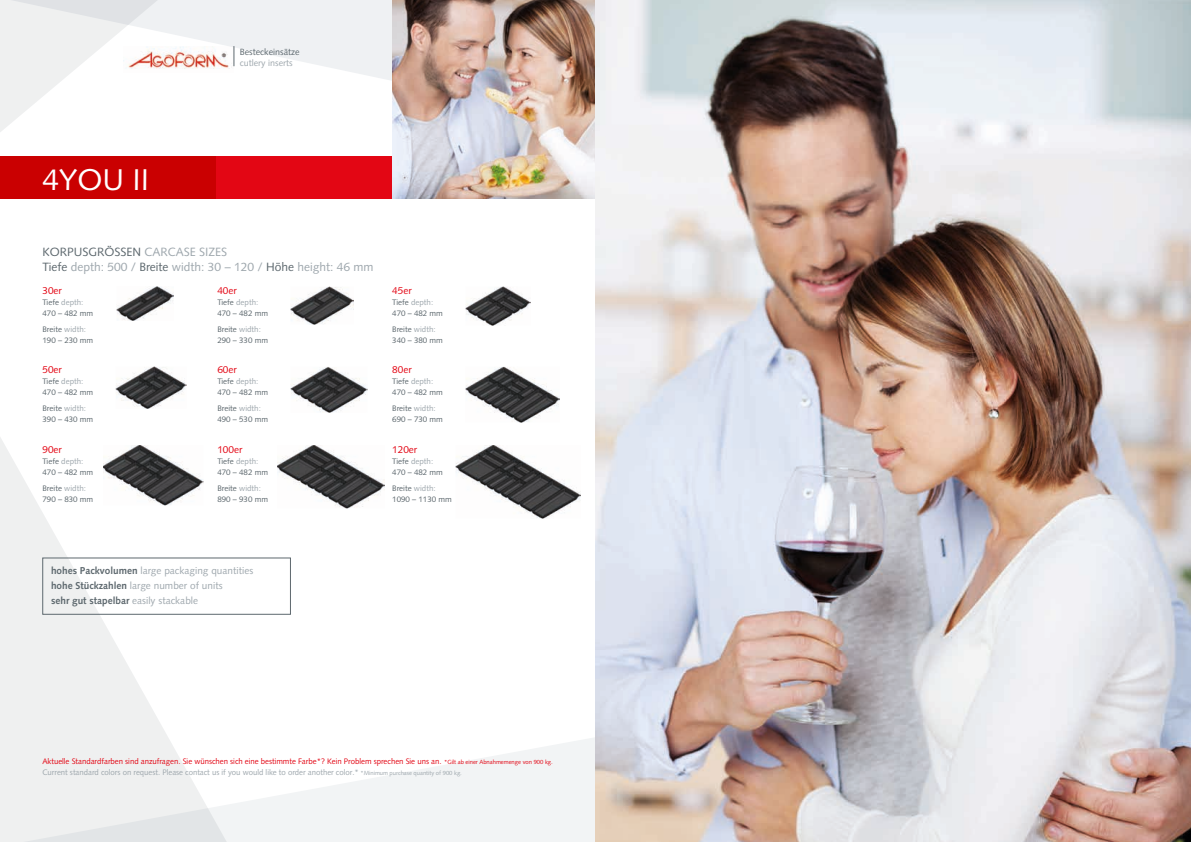
<style>
.page{position:relative;width:1191px;height:842px;background:#fff}
.page>*{position:absolute;margin:0;border:0;box-sizing:border-box;transform-origin:0 0}
.t1{font:30px "Syntax";color:#fff}
.t2{font:12px/15px "Syntax";color:#9ea7ad}
.t3{font:10px/15px "Syntax";letter-spacing:.005em;color:#9ea7ad}
.t4{font:10px "Syntax";color:#e30614}
.t5{font:9px "Syntax";color:#5d686e}
.t6{font:9px "Syntax";color:#9ea7ad}
.t7{font:8px/11px "Syntax";color:#5d686e}
.t8{font:8px/11px "Syntax";letter-spacing:-.005em;color:#e30614}
.s1{color:#5d686e}
.s2{color:#9ea7ad}
.s3{font-weight:700;color:#5d686e}
.s4{font-size:6px}
.s5{font-size:6px;color:#9ea7ad}
</style>
<div class="page">
<svg style="left:288px;top:738px;width:307px;height:104px;fill:#f2f4f5"></svg>
<svg style="left:0;top:286px;width:288px;height:556px"></svg>
<svg style="left:298px;top:0;width:94px;height:81px;fill:#eff1f3"></svg>
<svg style="left:0;top:0;width:298px;height:132px"></svg>
<div style="left:0;top:156px;width:392px;height:42px;background:#e30614"></div>
<div style="left:0;top:156px;width:215px;height:42px;background:#ca0001"></div>
<img style="left:124px;top:46px;width:109px;height:26px">
<svg style="left:234px;top:46px;width:1px;height:20px"></svg>
<img style="left:116px;top:287px;width:57px;height:34px">
<img style="left:291px;top:286px;width:62px;height:38px">
<img style="left:465px;top:286px;width:66px;height:40px">
<img style="left:116px;top:366px;width:71px;height:42px">
<img style="left:291px;top:367px;width:76px;height:45px">
<img style="left:465px;top:366px;width:94px;height:56px">
<img style="left:103px;top:446px;width:100px;height:59px">
<img style="left:278px;top:446px;width:106px;height:63px">
<img style="left:455px;top:446px;width:125px;height:73px">
<img style="left:392px;top:0;width:203px;height:198px">
<img style="left:595px;top:0;width:596px;height:842px">
<p class="t5" style="left:240px;top:46px;width:61px">Besteckeinsätze</p>
<p class="t6" style="left:240px;top:57px;width:54px">cutlery inserts</p>
<h1 class="t1" style="left:43px;top:162px;width:108px">4YOU II</h1>
<h2 class="t2" style="left:43px;top:244px;width:332px"><span class="s1">KORPUSGRÖSSEN</span> CARCASE SIZES<br><span class="s1">Tiefe</span> depth: 500 / <span class="s1">Breite</span> width: 30 – 120 / <span class="s1">Höhe</span> height: 46 mm</h2>
<p class="t4" style="left:43px;top:284px;width:21px">30er</p>
<p class="t7" style="left:43px;top:297px;width:52px">Tiefe <span class="s2">depth:<br></span>470 – 482 mm</p>
<p class="t7" style="left:43px;top:324px;width:52px">Breite <span class="s2">width:<br></span>190 – 230 mm</p>
<p class="t4" style="left:217px;top:284px;width:21px">40er</p>
<p class="t7" style="left:217px;top:297px;width:52px">Tiefe <span class="s2">depth:<br></span>470 – 482 mm</p>
<p class="t7" style="left:217px;top:324px;width:52px">Breite <span class="s2">width:<br></span>290 – 330 mm</p>
<p class="t4" style="left:43px;top:364px;width:21px">50er</p>
<p class="t7" style="left:43px;top:376px;width:52px">Tiefe <span class="s2">depth:<br></span>470 – 482 mm</p>
<p class="t7" style="left:43px;top:403px;width:52px">Breite <span class="s2">width:<br></span>390 – 430 mm</p>
<p class="t4" style="left:43px;top:444px;width:21px">90er</p>
<p class="t7" style="left:43px;top:456px;width:52px">Tiefe <span class="s2">depth:<br></span>470 – 482 mm</p>
<p class="t7" style="left:43px;top:483px;width:52px">Breite <span class="s2">width:<br></span>790 – 830 mm</p>
<p class="t4" style="left:217px;top:364px;width:21px">60er</p>
<p class="t7" style="left:217px;top:376px;width:52px">Tiefe <span class="s2">depth:<br></span>470 – 482 mm</p>
<p class="t7" style="left:217px;top:403px;width:52px">Breite <span class="s2">width:<br></span>490 – 530 mm</p>
<p class="t4" style="left:217px;top:444px;width:27px">100er</p>
<p class="t7" style="left:217px;top:456px;width:52px">Tiefe <span class="s2">depth:<br></span>470 – 482 mm</p>
<p class="t7" style="left:217px;top:483px;width:52px">Breite <span class="s2">width:<br></span>890 – 930 mm</p>
<p class="t4" style="left:392px;top:284px;width:21px">45er</p>
<p class="t7" style="left:392px;top:297px;width:52px">Tiefe <span class="s2">depth:<br></span>470 – 482 mm</p>
<p class="t7" style="left:392px;top:324px;width:52px">Breite <span class="s2">width:<br></span>340 – 380 mm</p>
<p class="t4" style="left:392px;top:364px;width:21px">80er</p>
<p class="t7" style="left:392px;top:376px;width:52px">Tiefe <span class="s2">depth:<br></span>470 – 482 mm</p>
<p class="t7" style="left:392px;top:403px;width:52px">Breite <span class="s2">width:<br></span>690 – 730 mm</p>
<p class="t4" style="left:392px;top:444px;width:27px">120er</p>
<p class="t7" style="left:392px;top:456px;width:52px">Tiefe <span class="s2">depth:<br></span>470 – 482 mm</p>
<p class="t7" style="left:392px;top:483px;width:61px">Breite <span class="s2">width:<br></span>1090 – 1130 mm</p>
<p class="t3" style="left:51px;top:563px;width:204px"><span class="s3">hohes Packvolumen</span> large packaging quantities <span class="s3">hohe Stückzahlen</span> large number of units<br><span class="s3">sehr gut stapelbar</span> easily stackable</p>
<p class="t8" style="left:42px;top:755px;width:512px">Aktuelle Standardfarben sind anzufragen. Sie wünschen sich eine bestimmte Farbe*? Kein Problem sprechen Sie uns an. <span class="s4">*Gilt ab einer Abnahmemenge von 900 kg.<br></span><span class="s2">Current standard colors on request. Please contact us if you would like to order another color.*</span> <span class="s5">*Minimum purchase quantity of 900 kg.</span></p>
</div>
